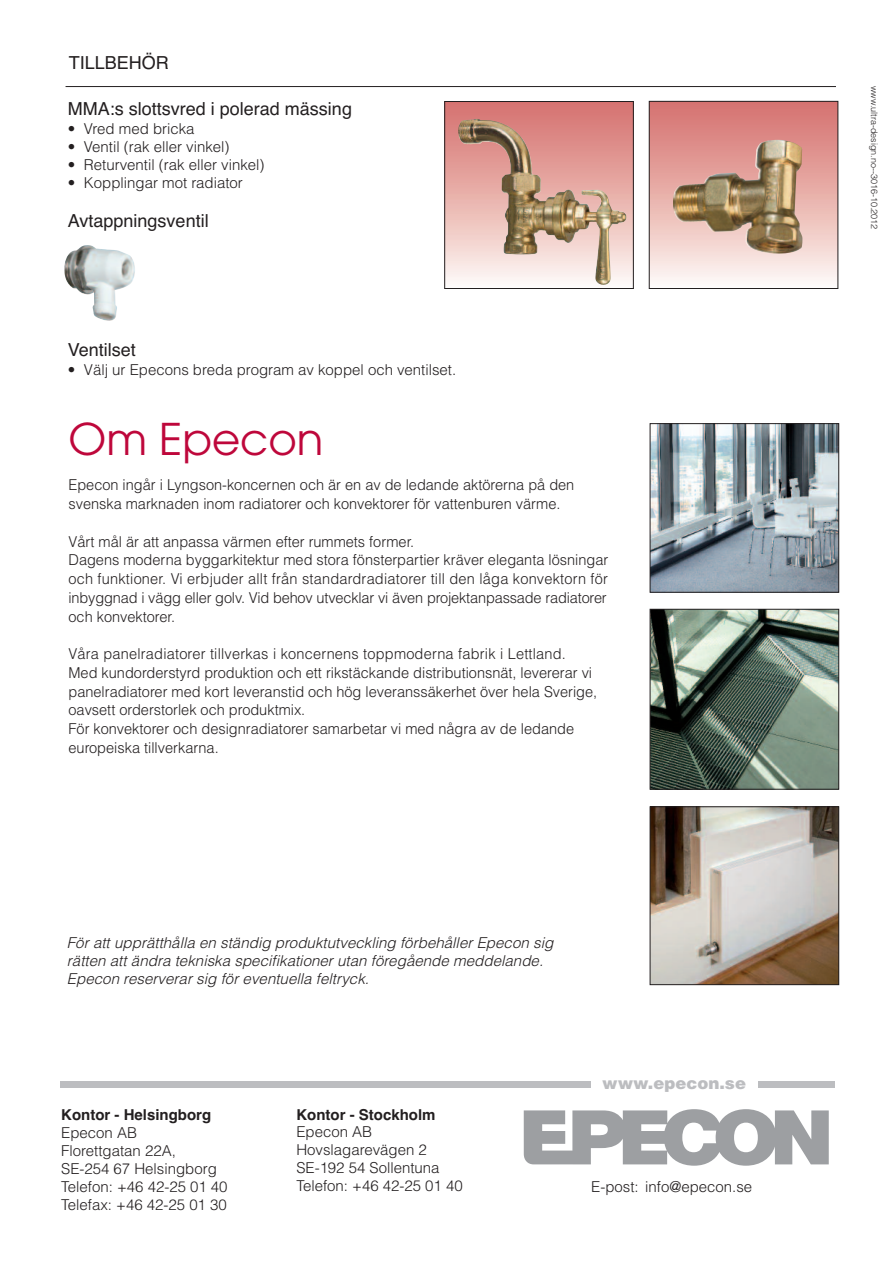
<style>
.page{position:relative;width:893px;height:1263px;background:#fff}
.page>*{position:absolute;margin:0;border:0;box-sizing:border-box;transform-origin:0 0}
.t1{font:43.5px "Avant Garde";color:#be073b}
.t2{font:18px "Helvetica";color:#231f20}
.t3{font:900 16.5px "Helvetica";color:#bcbdc0}
.t4{font:300 15px/18.8px "Helvetica";color:#231f20}
.t5{font:italic 300 15px/18px "Helvetica";color:#231f20}
.t6{font:700 15px "Helvetica";color:#231f20}
.t7{font:300 9px "Helvetica";color:#231f20}
</style>
<div class="page">
<hr style="left:66px;top:86px;width:770px;height:1px;background:#231f20">
<svg style="left:446px;top:103px;width:186px;height:182px"></svg>
<img style="left:458px;top:119px;width:161px;height:135px">
<div style="left:444px;top:101px;width:190px;height:188px;border:1px solid #231f20"></div>
<div style="left:649px;top:101px;width:189px;height:187px;background:linear-gradient(to bottom,#d46e6a,#fef7f3)"></div>
<img style="left:672px;top:140px;width:130px;height:114px">
<div style="left:649px;top:101px;width:189px;height:188px;border:1px solid #231f20"></div>
<img style="left:652px;top:425px;width:185px;height:165px">
<div style="left:650px;top:423px;width:189px;height:169px;border:1px solid #231f20"></div>
<img style="left:652px;top:611px;width:185px;height:176px">
<div style="left:650px;top:609px;width:189px;height:180px;border:1px solid #231f20"></div>
<img style="left:652px;top:808px;width:185px;height:175px">
<div style="left:650px;top:806px;width:189px;height:179px;border:1px solid #231f20"></div>
<div style="left:60px;top:1082px;width:531px;height:6px;background:#bcbdc0"></div>
<div style="left:759px;top:1082px;width:76px;height:6px;background:#bcbdc0"></div>
<svg style="left:524px;top:1109px;width:305px;height:57px"></svg>
<img style="left:64px;top:245px;width:71px;height:76px">
<p class="t2" style="left:69px;top:52px;width:102px">TIllBEhöR</p>
<p class="t2" style="left:68px;top:98px;width:286px">mmA:s slottsvred i polerad mässing</p>
<p class="t4" style="left:68px;top:121px;width:128px">• Vred med bricka</p>
<p class="t4" style="left:68px;top:139px;width:163px">• Ventil (rak eller vinkel)</p>
<p class="t4" style="left:68px;top:157px;width:198px">• Returventil (rak eller vinkel)</p>
<p class="t4" style="left:68px;top:175px;width:177px">• Kopplingar mot radiator</p>
<p class="t2" style="left:68px;top:210px;width:142px">Avtappningsventil</p>
<p class="t2" style="left:68px;top:340px;width:70px">Ventilset</p>
<p class="t4" style="left:68px;top:362px;width:390px">• Välj ur Epecons breda program av koppel och ventilset.</p>
<h1 class="t1" style="left:69px;top:423px;width:256px">Om Epecon</h1>
<p class="t4" style="left:69px;top:477px;width:507px">Epecon ingår i Lyngson-koncernen och är en av de ledande aktörerna på den svenska marknaden inom radiatorer och konvektorer för vattenburen värme.</p>
<p class="t4" style="left:69px;top:533px;width:541px">Vårt mål är att anpassa värmen efter rummets former.<br>Dagens moderna byggarkitektur med stora fönsterpartier kräver eleganta lösningar och funktioner. Vi erbjuder allt från standardradiatorer till den låga konvektorn för inbyggnad i vägg eller golv. Vid behov utvecklar vi även projektanpassade radiatorer och konvektorer.</p>
<p class="t4" style="left:69px;top:646px;width:530px">Våra panelradiatorer tillverkas i koncernens toppmoderna fabrik i Lettland.<br>Med kundorderstyrd produktion och ett rikstäckande distributionsnät, levererar vi panelradiatorer med kort leveranstid och hög leveranssäkerhet över hela Sverige, oavsett orderstorlek och produktmix.<br>För konvektorer och designradiatorer samarbetar vi med några av de ledande europeiska tillverkarna.</p>
<p class="t5" style="left:67px;top:934px;width:488px">För att upprätthålla en ständig produktutveckling förbehåller Epecon sig rätten att ändra tekniska specifikationer utan föregående meddelande.<br>Epecon reserverar sig för eventuella feltryck.</p>
<p class="t6" style="left:61px;top:1106px;width:151px">Kontor - Helsingborg</p>
<p class="t4" style="left:61px;top:1125px;width:168px;line-height:18px">Epecon AB<br>Florettgatan 22A,<br>SE-254 67 Helsingborg<br>Telefon: +46 42-25 01 40<br>Telefax: +46 42-25 01 30</p>
<p class="t6" style="left:296px;top:1106px;width:141px">Kontor - Stockholm</p>
<p class="t4" style="left:296px;top:1124px;width:168px;line-height:18px">Epecon AB<br>Hovslagarevägen 2<br>SE-192 54 Sollentuna<br>Telefon: +46 42-25 01 40</p>
<p class="t3" style="left:602px;top:1077px;width:145px">www.epecon.se</p>
<p class="t4" style="left:591px;top:1178px;width:162px">E-post: info@epecon.se</p>
<p class="t7" style="left:878px;top:86px;width:145px;rotate:90deg">www.ultra-design.no--3016-10.2012</p>
</div>
